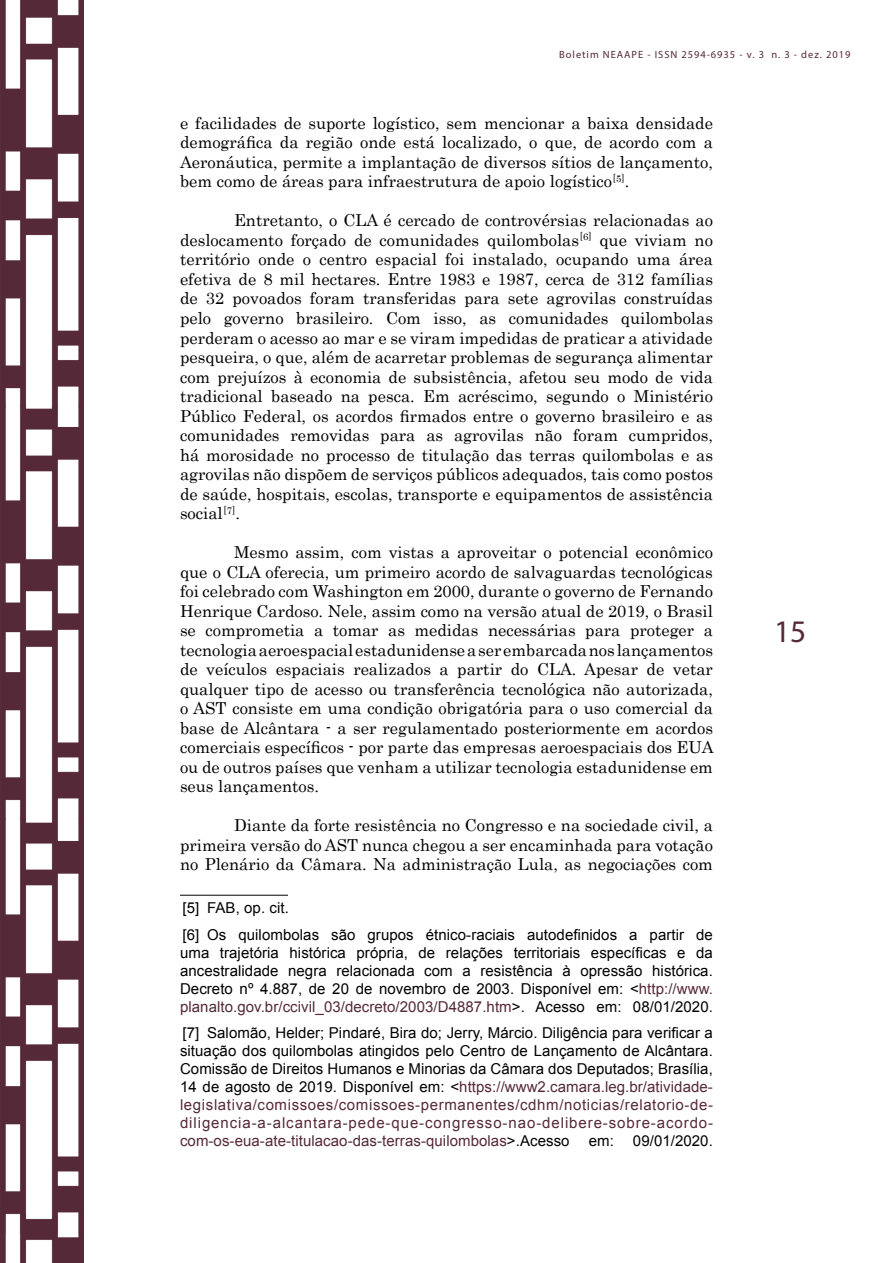
<style>
.page{position:relative;width:893px;height:1263px;background:#fff}
.page>*{position:absolute;margin:0;border:0;box-sizing:border-box;transform-origin:0 0}
.t1{font:31.5px "Myriad Pro";color:#552938}
.t2{font:16.5px/19.5px "Century";color:#000;text-align:justify}
.t3{font:15px/18px "Arial";letter-spacing:.005em;color:#000;text-align:justify}
.t4{font:10.5px "Myriad Pro";letter-spacing:.09em;color:#552938}
.s1{color:#552938}
</style>
<div class="page">
<img style="left:0;top:0;width:84px;height:1263px">
<hr style="left:180px;top:895px;width:108px;height:1px;background:#000">
<p class="t4" style="left:559px;top:48px;width:293px">Boletim NEAAPE - ISSN 2594-6935 - v. 3 n. 3 - dez. 2019</p>
<p class="t2" style="left:180px;top:112px;width:534px">e facilidades de suporte logístico, sem mencionar a baixa densidade demográfica da região onde está localizado, o que, de acordo com a Aeronáutica, permite a implantação de diversos sítios de lançamento, bem como de áreas para infraestrutura de apoio logístico <sup>[5]</sup>.</p>
<p class="t2" style="left:180px;top:209px;width:534px;text-indent:54px">Entretanto, o CLA é cercado de controvérsias relacionadas ao deslocamento forçado de comunidades quilombolas <sup>[6]</sup> que viviam no território onde o centro espacial foi instalado, ocupando uma área efetiva de 8 mil hectares. Entre 1983 e 1987, cerca de 312 famílias de 32 povoados foram transferidas para sete agrovilas construídas pelo governo brasileiro. Com isso, as comunidades quilombolas perderam o acesso ao mar e se viram impedidas de praticar a atividade pesqueira, o que, além de acarretar problemas de segurança alimentar com prejuízos à economia de subsistência, afetou seu modo de vida tradicional baseado na pesca. Em acréscimo, segundo o Ministério Público Federal, os acordos firmados entre o governo brasileiro e as comunidades removidas para as agrovilas não foram cumpridos, há morosidade no processo de titulação das terras quilombolas e as agrovilas não dispõem de serviços públicos adequados, tais como postos de saúde, hospitais, escolas, transporte e equipamentos de assistência social <sup>[7]</sup>.</p>
<p class="t2" style="left:180px;top:541px;width:535px;text-indent:54px">Mesmo assim, com vistas a aproveitar o potencial econômico que o CLA oferecia, um primeiro acordo de salvaguardas tecnológicas foi celebrado com Washington em 2000, durante o governo de Fernando Henrique Cardoso. Nele, assim como na versão atual de 2019, o Brasil se comprometia a tomar as medidas necessárias para proteger a tecnologia aeroespacial estadunidense a ser embarcada nos lançamentos de veículos espaciais realizados a partir do CLA. Apesar de vetar qualquer tipo de acesso ou transferência tecnológica não autorizada, o AST consiste em uma condição obrigatória para o uso comercial da base de Alcântara - a ser regulamentado posteriormente em acordos comerciais específicos - por parte das empresas aeroespaciais dos EUA ou de outros países que venham a utilizar tecnologia estadunidense em seus lançamentos.</p>
<p class="t2" style="left:180px;top:814px;width:534px;text-indent:54px">Diante da forte resistência no Congresso e na sociedade civil, a primeira versão do AST nunca chegou a ser encaminhada para votação no Plenário da Câmara. Na administração Lula, as negociações com</p>
<p class="t3" style="left:183px;top:894px;width:532px;line-height:26.5px">[5] FAB, op. cit.<br>[6] Os quilombolas são grupos étnico-raciais autodefinidos a partir de</p>
<p class="t3" style="left:180px;top:943px;width:534px">uma trajetória histórica própria, de relações territoriais específicas e da ancestralidade negra relacionada com a resistência à opressão histórica.<br>Decreto nº 4.887, de 20 de novembro de 2003. Disponível em: &lt;<span class="s1">http://www. planalto.gov.br/ccivil_03/decreto/2003/D4887.htm</span>&gt;. Acesso em: 08/01/2020.</p>
<p class="t3" style="left:180px;top:1024px;width:535px">[7] Salomão, Helder; Pindaré, Bira do; Jerry, Márcio. Diligência para verificar a situação dos quilombolas atingidos pelo Centro de Lançamento de Alcântara.<br>Comissão de Direitos Humanos e Minorias da Câmara dos Deputados; Brasília, 14 de agosto de 2019. Disponível em: &lt;<span class="s1">https://www2.camara.leg.br/atividade&shy;legislativa/comissoes/comissoes-permanentes/cdhm/noticias/relatorio-de&shy;diligencia-a-alcantara-pede-que-congresso-nao-delibere-sobre-acordo&shy;com-os-eua-ate-titulacao-das-terras-quilombolas</span>&gt;.Acesso</p>
<p class="t3" style="left:589px;top:1132px;width:27px">em:</p>
<p class="t3" style="left:633px;top:1132px;width:81px">09/01/2020.</p>
<h1 class="t1" style="left:774px;top:612px;width:34px">15</h1>
</div>
